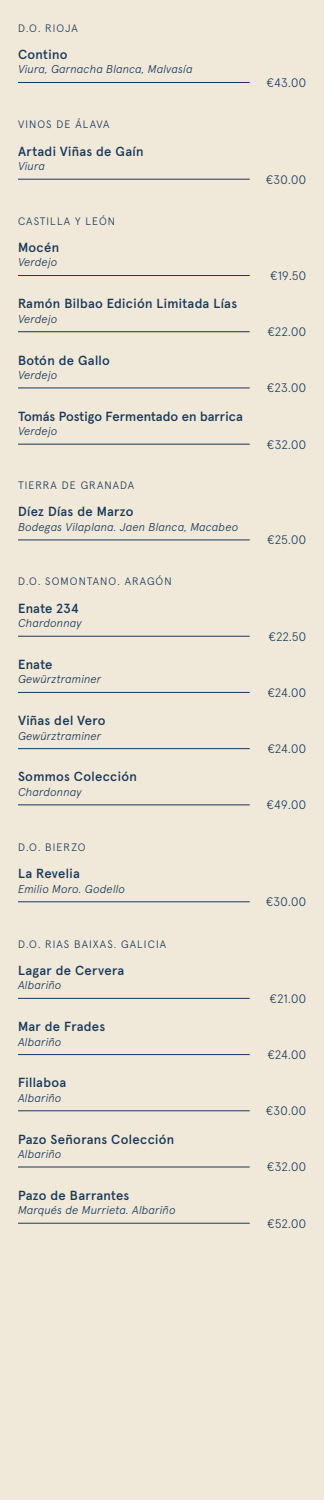
<style>
.page{position:relative;width:324px;height:1500px;background:#f0e8d9}
.page>*{position:absolute;margin:0;border:0;box-sizing:border-box;transform-origin:0 0}
.t1{font:500 13.2px "Apercu Pro";letter-spacing:.02em;color:#173859}
.t2{font:500 13.2px "Apercu Pro";color:#173859}
.t3{font:300 12.3px "Apercu Pro";letter-spacing:.025em;color:#173859}
.t4{font:italic 300 11.4px "Apercu Pro";letter-spacing:.02em;color:#173859}
.t5{font:300 10.8px "Apercu Pro";letter-spacing:.1em;color:#173859}
</style>
<div class="page">
<hr style="left:18px;top:82px;width:232px;height:1px;background:#173859">
<hr style="left:18px;top:179px;width:232px;height:1px;background:#173859">
<hr style="left:18px;top:540px;width:232px;height:1px;background:#173859">
<hr style="left:18px;top:902px;width:232px;height:1px;background:#173859">
<hr style="left:18px;top:998px;width:232px;height:1px;background:#173859">
<hr style="left:18px;top:1054px;width:232px;height:1px;background:#173859">
<hr style="left:18px;top:1111px;width:232px;height:1px;background:#173859">
<hr style="left:18px;top:1167px;width:232px;height:1px;background:#173859">
<hr style="left:18px;top:1223px;width:232px;height:1px;background:#173859">
<hr style="left:18px;top:636px;width:232px;height:1px;background:#173859">
<hr style="left:18px;top:692px;width:232px;height:1px;background:#173859">
<hr style="left:18px;top:749px;width:232px;height:1px;background:#173859">
<hr style="left:18px;top:805px;width:232px;height:1px;background:#173859">
<hr style="left:18px;top:275px;width:232px;height:1px;background:#173859">
<hr style="left:18px;top:332px;width:232px;height:1px;background:#173859">
<hr style="left:18px;top:388px;width:232px;height:1px;background:#173859">
<hr style="left:18px;top:444px;width:232px;height:1px;background:#173859">
<p class="t5" style="left:18px;top:20px;width:61px">D.O. RIOJA</p>
<p class="t1" style="left:18px;top:44px;width:51px">Contino</p>
<p class="t4" style="left:18px;top:61px;width:176px">Viura, Garnacha Blanca, Malvasía</p>
<p class="t5" style="left:18px;top:116px;width:93px">VINOS DE ÁLAVA</p>
<p class="t1" style="left:18px;top:141px;width:127px">Artadi Viñas de Gaín</p>
<p class="t4" style="left:18px;top:157px;width:28px">Viura</p>
<p class="t5" style="left:18px;top:213px;width:99px">CASTILLA Y LEÓN</p>
<p class="t1" style="left:18px;top:237px;width:43px">Mocén</p>
<p class="t4" style="left:18px;top:254px;width:41px">Verdejo</p>
<p class="t1" style="left:18px;top:293px;width:221px">Ramón Bilbao Edición Limitada Lías</p>
<p class="t4" style="left:18px;top:310px;width:41px">Verdejo</p>
<p class="t1" style="left:18px;top:350px;width:94px">Botón de Gallo</p>
<p class="t4" style="left:18px;top:366px;width:41px">Verdejo</p>
<p class="t2" style="left:18px;top:406px;width:226px">Tomás Postigo Fermentado en barrica</p>
<p class="t4" style="left:18px;top:422px;width:41px">Verdejo</p>
<p class="t5" style="left:18px;top:477px;width:118px">TIERRA DE GRANADA</p>
<p class="t1" style="left:18px;top:502px;width:117px">Díez Días de Marzo</p>
<p class="t4" style="left:18px;top:518px;width:222px">Bodegas Vilaplana. Jaen Blanca, Macabeo</p>
<p class="t5" style="left:18px;top:573px;width:155px">D.O. SOMONTANO. ARAGÓN</p>
<p class="t1" style="left:18px;top:598px;width:62px">Enate 234</p>
<p class="t4" style="left:18px;top:614px;width:65px">Chardonnay</p>
<p class="t1" style="left:18px;top:654px;width:36px">Enate</p>
<p class="t4" style="left:18px;top:671px;width:85px">Gewürztraminer</p>
<p class="t1" style="left:18px;top:710px;width:89px">Viñas del Vero</p>
<p class="t4" style="left:18px;top:727px;width:85px">Gewürztraminer</p>
<p class="t1" style="left:18px;top:767px;width:120px">Sommos Colección</p>
<p class="t4" style="left:18px;top:783px;width:65px">Chardonnay</p>
<p class="t5" style="left:18px;top:839px;width:69px">D.O. BIERZO</p>
<p class="t1" style="left:18px;top:864px;width:63px">La Revelia</p>
<p class="t4" style="left:18px;top:880px;width:109px">Emilio Moro. Godello</p>
<p class="t5" style="left:18px;top:936px;width:150px">D.O. RIAS BAIXAS. GALICIA</p>
<p class="t1" style="left:18px;top:960px;width:108px">Lagar de Cervera</p>
<p class="t4" style="left:18px;top:977px;width:45px">Albariño</p>
<p class="t1" style="left:18px;top:1016px;width:89px">Mar de Frades</p>
<p class="t4" style="left:18px;top:1033px;width:45px">Albariño</p>
<p class="t1" style="left:18px;top:1073px;width:50px">Fillaboa</p>
<p class="t4" style="left:18px;top:1089px;width:45px">Albariño</p>
<p class="t1" style="left:18px;top:1129px;width:158px">Pazo Señorans Colección</p>
<p class="t4" style="left:18px;top:1145px;width:45px">Albariño</p>
<p class="t1" style="left:18px;top:1185px;width:113px">Pazo de Barrantes</p>
<p class="t4" style="left:18px;top:1201px;width:159px">Marqués de Murrieta. Albariño</p>
<p class="t3" style="left:266px;top:73px;width:41px">€43.00</p>
<p class="t3" style="left:266px;top:170px;width:42px">€30.00</p>
<p class="t3" style="left:270px;top:266px;width:37px">€19.50</p>
<p class="t3" style="left:267px;top:322px;width:40px">€22.00</p>
<p class="t3" style="left:267px;top:379px;width:41px">€23.00</p>
<p class="t3" style="left:267px;top:435px;width:41px">€32.00</p>
<p class="t3" style="left:267px;top:531px;width:40px">€25.00</p>
<p class="t3" style="left:269px;top:627px;width:39px">€22.50</p>
<p class="t3" style="left:267px;top:683px;width:40px">€24.00</p>
<p class="t3" style="left:267px;top:739px;width:40px">€24.00</p>
<p class="t3" style="left:266px;top:796px;width:41px">€49.00</p>
<p class="t3" style="left:266px;top:892px;width:42px">€30.00</p>
<p class="t3" style="left:270px;top:989px;width:38px">€21.00</p>
<p class="t3" style="left:267px;top:1045px;width:40px">€24.00</p>
<p class="t3" style="left:266px;top:1101px;width:42px">€30.00</p>
<p class="t3" style="left:267px;top:1158px;width:41px">€32.00</p>
<p class="t3" style="left:267px;top:1214px;width:40px">€52.00</p>
</div>
